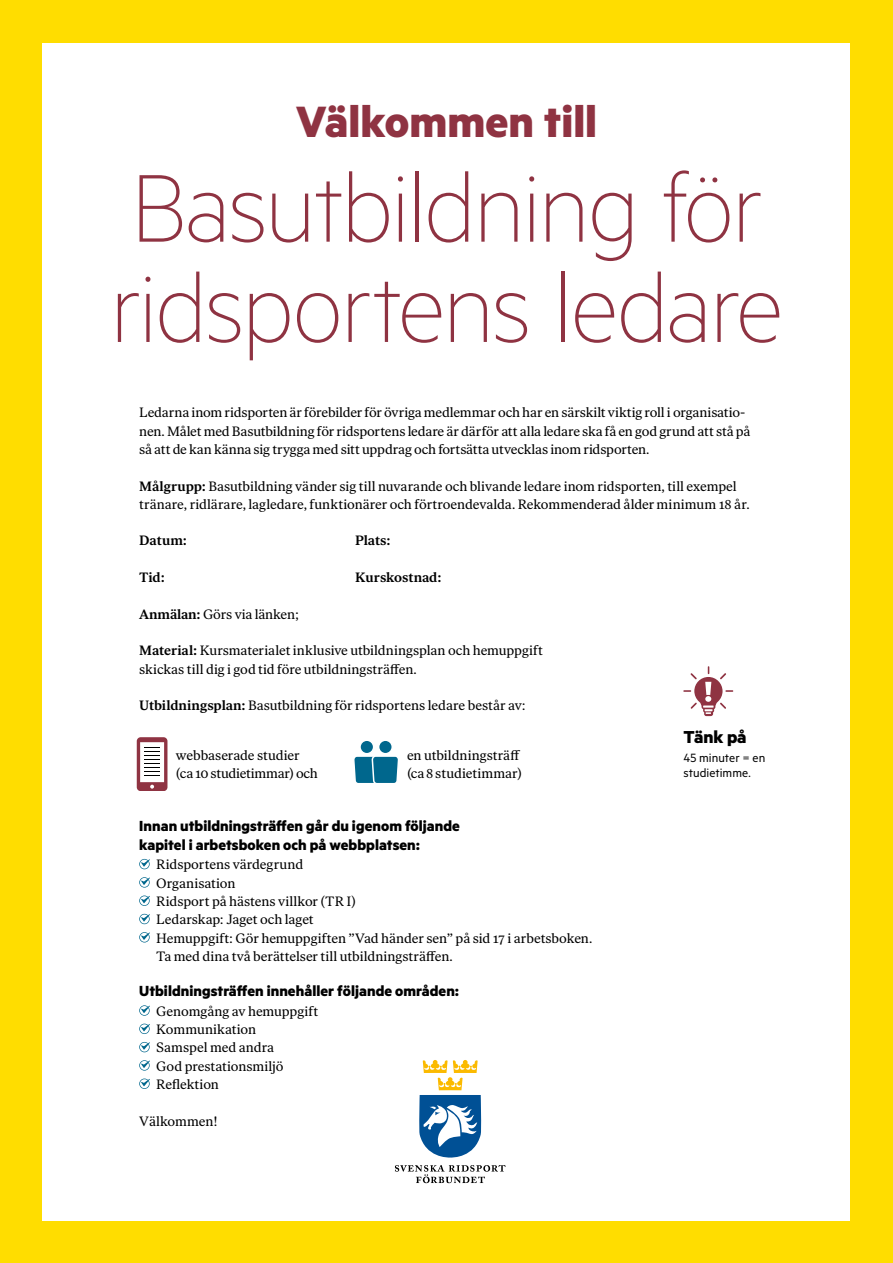
<style>
.page{position:relative;width:893px;height:1263px;background:#fd0}
.page>*{position:absolute;margin:0;border:0;box-sizing:border-box;transform-origin:0 0}
.t1{font:100 108.3px/100.2px "Metric";letter-spacing:-.025em;color:#8f3342}
.t2{font:700 49.35px "Metric";color:#8f3342}
.t3{font:700 19.5px "Metric";color:#000}
.t4{font:700 16.5px/18.3px "Metric";letter-spacing:.005em;color:#000}
.t5{font:13.5px/18.3px "Ivar Text";letter-spacing:-.005em;color:#000}
.t6{font:600 13.5px "Ivar Text";letter-spacing:-.005em;color:#000}
.t7{font:13.5px/15px "Metric";letter-spacing:.005em;color:#000}
.s1{font-weight:600}
</style>
<div class="page">
<div style="left:43px;top:43px;width:807px;height:1177px;background:#fff"></div>
<svg style="left:139px;top:859px;width:11px;height:10px"></svg>
<svg style="left:139px;top:877px;width:11px;height:11px"></svg>
<svg style="left:139px;top:895px;width:11px;height:11px"></svg>
<svg style="left:139px;top:914px;width:11px;height:10px"></svg>
<svg style="left:139px;top:932px;width:11px;height:10px"></svg>
<svg style="left:139px;top:1005px;width:11px;height:11px"></svg>
<svg style="left:139px;top:1024px;width:11px;height:10px"></svg>
<svg style="left:139px;top:1042px;width:11px;height:10px"></svg>
<svg style="left:139px;top:1060px;width:11px;height:11px"></svg>
<svg style="left:139px;top:1078px;width:11px;height:11px"></svg>
<svg style="left:419px;top:1060px;width:63px;height:98px"></svg>
<svg style="left:395px;top:1165px;width:110px;height:18px"></svg>
<svg style="left:683px;top:666px;width:50px;height:50px"></svg>
<svg style="left:354px;top:741px;width:44px;height:42px"></svg>
<svg style="left:137px;top:737px;width:30px;height:54px"></svg>
<h2 class="t2" style="left:296px;top:92px;width:303px">Välkommen till</h2>
<h1 class="t1" style="left:110px;top:153px;width:675px">Basutbildning för ridsportens ledare</h1>
<p class="t5" style="left:139px;top:403px;width:613px">Ledarna inom ridsporten är förebilder för övriga medlemmar och har en särskilt viktig roll i organisatio&shy;nen. Målet med Basutbildning för ridsportens ledare är därför att alla ledare ska få en god grund att stå på så att de kan känna sig trygga med sitt uppdrag och fortsätta utvecklas inom ridsporten.</p>
<p class="t5" style="left:139px;top:477px;width:612px"><span class="s1">Målgrupp:</span> Basutbildning vänder sig till nuvarande och blivande ledare inom ridsporten, till exempel tränare, ridlärare, lagledare, funktionärer och förtroendevalda. Rekommenderad ålder minimum 18 år.</p>
<p class="t6" style="left:139px;top:533px;width:49px">Datum:</p>
<p class="t6" style="left:355px;top:533px;width:37px">Plats:</p>
<p class="t6" style="left:139px;top:569px;width:27px">Tid:</p>
<p class="t6" style="left:355px;top:569px;width:88px">Kurskostnad:</p>
<p class="t5" style="left:139px;top:605px;width:161px"><span class="s1">Anmälan:</span> Görs via länken;</p>
<p class="t5" style="left:139px;top:641px;width:405px"><span class="s1">Material:</span> Kursmaterialet inklusive utbildningsplan och hemuppgift skickas till dig i god tid före utbildningsträffen.</p>
<p class="t5" style="left:139px;top:696px;width:388px"><span class="s1">Utbildningsplan:</span> Basutbildning för ridsportens ledare består av:</p>
<p class="t5" style="left:176px;top:746px;width:125px">webbaserade studier</p>
<p class="t5" style="left:407px;top:746px;width:115px">en utbildningsträff</p>
<p class="t5" style="left:176px;top:764px;width:143px">(ca 10 studietimmar) och</p>
<p class="t5" style="left:407px;top:764px;width:117px">(ca 8 studietimmar)</p>
<p class="t4" style="left:139px;top:816px;width:322px">Innan utbildningsträffen går du igenom följande kapitel i arbetsboken och på webbplatsen:</p>
<p class="t5" style="left:156px;top:855px;width:438px">Ridsportens värdegrund<br>Organisation<br>Ridsport på hästens villkor (TR I)<br>Ledarskap: Jaget och laget<br>Hemuppgift: Gör hemuppgiften ”Vad händer sen” på sid 17 i arbetsboken.<br>Ta med dina två berättelser till utbildningsträffen.</p>
<p class="t4" style="left:139px;top:981px;width:321px">Utbildningsträffen innehåller följande områden:</p>
<p class="t5" style="left:156px;top:1002px;width:164px">Genomgång av hemuppgift<br>Kommunikation<br>Samspel med andra<br>God prestationsmiljö<br>Reflektion</p>
<p class="t5" style="left:139px;top:1112px;width:80px">Välkommen!</p>
<h3 class="t3" style="left:683px;top:725px;width:65px">Tänk på</h3>
<p class="t7" style="left:683px;top:750px;width:83px">45 minuter = en studietimme.</p>
</div>
